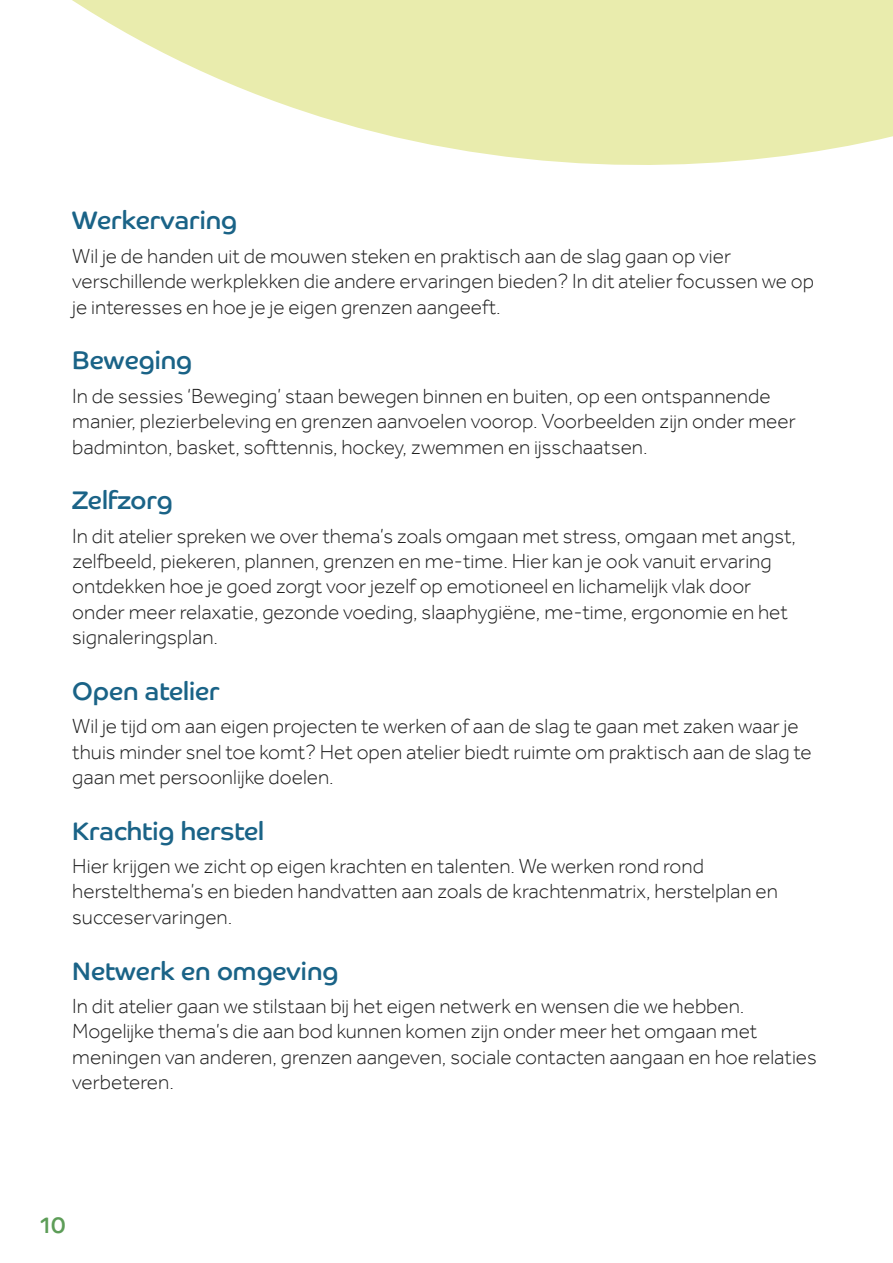
<style>
.page{position:relative;width:893px;height:1263px;background:#fff}
.page>*{position:absolute;margin:0;border:0;box-sizing:border-box;transform-origin:0 0}
.t1{font:25.5px "Co Headline";color:#1a6387}
.t2{font:22.5px "Co Headline";color:#5d9d58}
.t3{font:300 21px/25.2px "Effra";color:#1d1d1d}
</style>
<div class="page">
<svg style="left:72px;top:0;width:821px;height:165px;fill:#e9ecad"></svg>
<p class="t1" style="left:72px;top:206px;width:166px">Werkervaring</p>
<p class="t3" style="left:72px;top:243px;width:743px">Wil je de handen uit de mouwen steken en praktisch aan de slag gaan op vier verschillende werkplekken die andere ervaringen bieden? In dit atelier focussen we op je interesses en hoe je je eigen grenzen aangeeft.</p>
<p class="t1" style="left:72px;top:346px;width:121px">Beweging</p>
<p class="t3" style="left:72px;top:383px;width:725px">In de sessies ‘Beweging’ staan bewegen binnen en buiten, op een ontspannende manier, plezierbeleving en grenzen aanvoelen voorop. Voorbeelden zijn onder meer badminton, basket, softtennis, hockey, zwemmen en ijsschaatsen.</p>
<p class="t1" style="left:72px;top:486px;width:102px">Zelfzorg</p>
<p class="t3" style="left:72px;top:523px;width:725px">In dit atelier spreken we over thema’s zoals omgaan met stress, omgaan met angst, zelfbeeld, piekeren, plannen, grenzen en me-time. Hier kan je ook vanuit ervaring ontdekken hoe je goed zorgt voor jezelf op emotioneel en lichamelijk vlak door onder meer relaxatie, gezonde voeding, slaaphygiëne, me-time, ergonomie en het signaleringsplan.</p>
<p class="t1" style="left:72px;top:676px;width:149px">Open atelier</p>
<p class="t3" style="left:72px;top:713px;width:741px">Wil je tijd om aan eigen projecten te werken of aan de slag te gaan met zaken waar je thuis minder snel toe komt? Het open atelier biedt ruimte om praktisch aan de slag te gaan met persoonlijke doelen.</p>
<p class="t1" style="left:72px;top:816px;width:193px">Krachtig herstel</p>
<p class="t3" style="left:72px;top:853px;width:707px">Hier krijgen we zicht op eigen krachten en talenten. We werken rond rond herstelthema’s en bieden handvatten aan zoals de krachtenmatrix, herstelplan en succeservaringen.</p>
<p class="t1" style="left:72px;top:956px;width:268px">Netwerk en omgeving</p>
<p class="t3" style="left:72px;top:993px;width:746px">In dit atelier gaan we stilstaan bij het eigen netwerk en wensen die we hebben.<br>Mogelijke thema’s die aan bod kunnen komen zijn onder meer het omgaan met meningen van anderen, grenzen aangeven, sociale contacten aangaan en hoe relaties verbeteren.</p>
<p class="t2" style="left:41px;top:1212px;width:27px">10</p>
</div>
